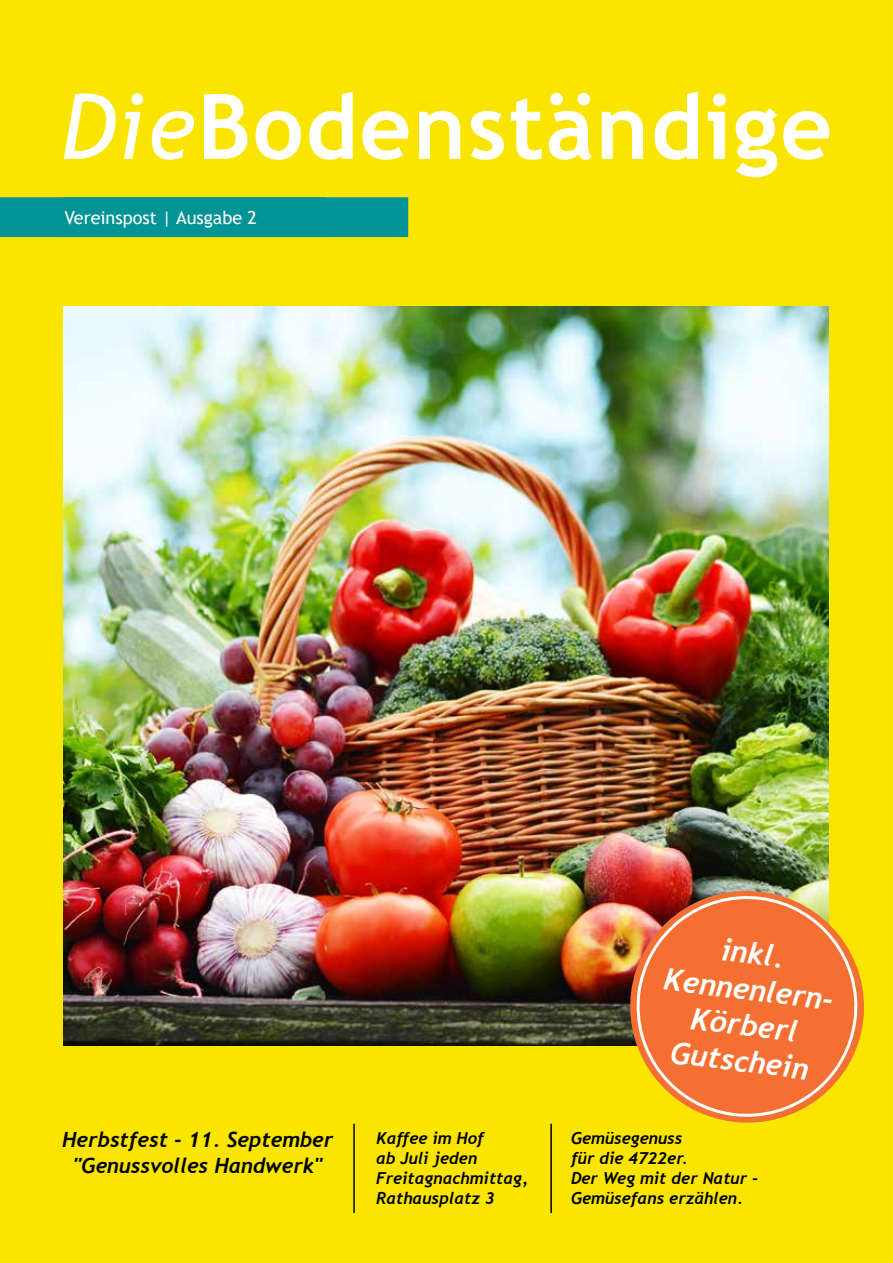
<style>
.page{position:relative;width:893px;height:1263px;background:#f9e500}
.page>*{position:absolute;margin:0;border:0;box-sizing:border-box;transform-origin:0 0}
.t1{font:700 90px "Trebuchet MS";letter-spacing:.02em;color:#fff}
.t2{font:italic 700 30px/36px "Trebuchet";color:#fff;text-align:center}
.t3{font:italic 700 21px/25.2px "Trebuchet";color:#000;text-align:center}
.t4{font:18px "Trebuchet MS";color:#fff}
.t5{font:italic 700 16.5px/19.8px "Trebuchet";color:#000}
.s1{font-weight:400;font-style:italic}
</style>
<div class="page">
<div style="left:0;top:197px;width:408px;height:40px;background:#009497"></div>
<div style="left:64px;top:198px;width:262px;height:38px;background:#009497"></div>
<div style="left:63px;top:197px;width:263px;height:40px;border:2px solid #009497"></div>
<img style="left:63px;top:306px;width:765px;height:739px">
<img style="left:623px;top:884px;width:206px;height:239px">
<svg style="left:628px;top:888px;width:236px;height:234px;background:#ee8534"></svg>
<hr style="left:550px;top:1124px;width:2px;height:89px;background:#000">
<hr style="left:353px;top:1124px;width:2px;height:89px;background:#000">
<h1 class="t1" style="left:61px;top:71px;width:773px"><span class="s1">Die</span>Bodenständige</h1>
<p class="t4" style="left:64px;top:206px;width:194px">Vereinspost | Ausgabe 2</p>
<p class="t3" style="left:62px;top:1127px;width:272px">Herbstfest - 11. September "Genussvolles Handwerk"</p>
<p class="t5" style="left:376px;top:1128px;width:154px">Kaffee im Hof<br>ab Juli jeden<br>Freitagnachmittag,<br>Rathausplatz 3</p>
<h2 class="t2" style="left:670px;top:925px;width:176px;rotate:7deg">inkl.<br>Kennenlern-<br>Körberl<br>Gutschein</h2>
<p class="t5" style="left:571px;top:1128px;width:189px">Gemüsegenuss<br>für die 4722er.<br>Der Weg mit der Natur -<br>Gemüsefans erzählen.</p>
</div>
